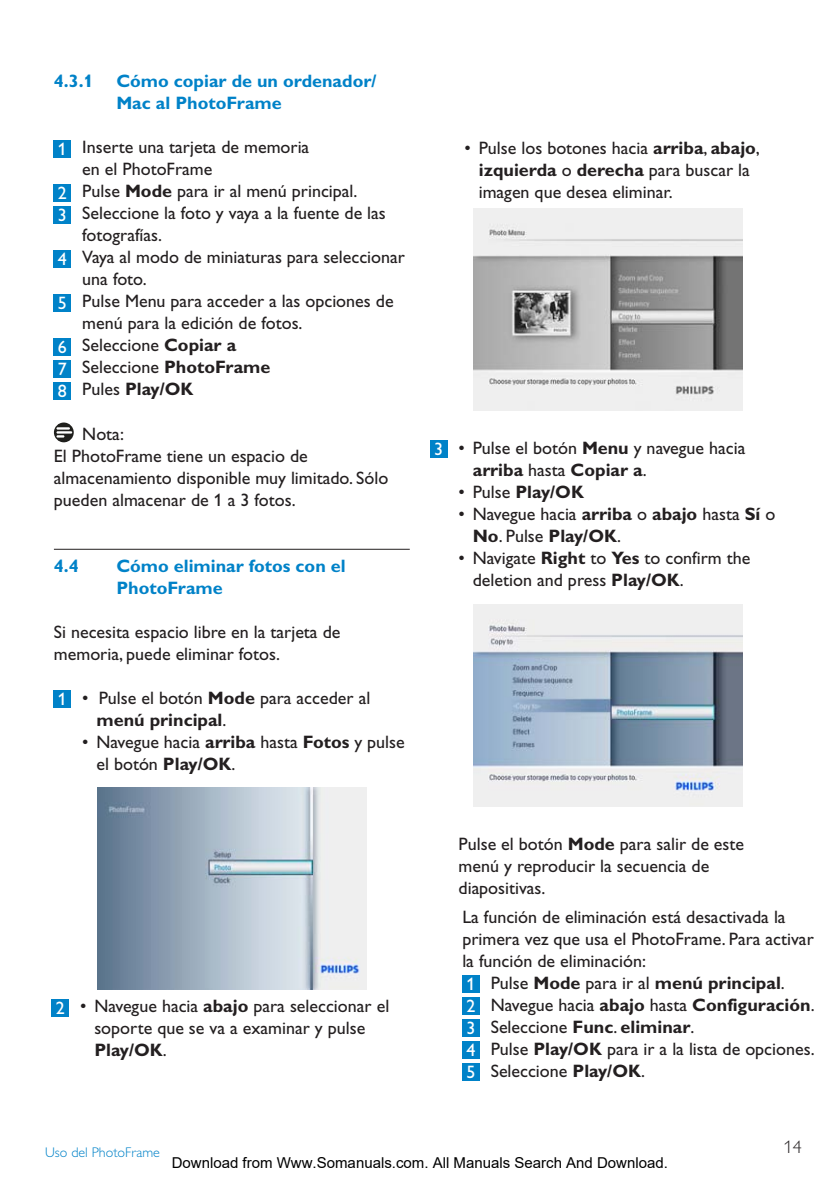
<style>
.page{position:relative;width:840px;height:1191px;background:#fff}
.page>*{position:absolute;margin:0;border:0;box-sizing:border-box;transform-origin:0 0}
.t04_Body_text{font:18px/22px "Gill Alt One";color:#231f20}
.t03_Heading{font:700 18px/22px "Gill Alt One";color:#0082c8}
.t02_Chapter_heading{font:700 18px/22px "Gill Alt One";color:#0082c8}
.t04_Body_text-2{font:700 18px "Gill Alt One";color:#231f20}
.t1{font:18px "Gill Alt One";color:#fff}
.t32_Page_number{font:300 18px "Gill Alt One";color:#231f20}
.t2{font:15px "Arial";color:#000}
.t31_Chapter_indicati{font:300 14px "Gill Alt One";color:#0082c8}
.s1{font-weight:700}
.s2{font-weight:400}
.s3{color:#fff}
</style>
<div class="page">
<hr style="left:54px;top:549px;width:355px;height:1px;background:#231f20">
<div style="left:54px;top:140px;width:17px;height:17px;background:#0082c8"></div>
<div style="left:54px;top:184px;width:17px;height:17px;background:#0082c8"></div>
<div style="left:54px;top:206px;width:17px;height:17px;background:#0082c8"></div>
<div style="left:54px;top:250px;width:17px;height:17px;background:#0082c8"></div>
<div style="left:54px;top:294px;width:17px;height:17px;background:#0082c8"></div>
<div style="left:54px;top:338px;width:17px;height:17px;background:#0082c8"></div>
<div style="left:54px;top:360px;width:17px;height:17px;background:#0082c8"></div>
<div style="left:54px;top:382px;width:17px;height:17px;background:#0082c8"></div>
<svg style="left:54px;top:422px;width:20px;height:20px"></svg>
<svg style="left:56px;top:427px;width:16px;height:10px"></svg>
<div style="left:54px;top:690px;width:17px;height:17px;background:#0082c8"></div>
<img style="left:97px;top:788px;width:269px;height:201px">
<div style="left:52px;top:999px;width:17px;height:17px;background:#0082c8"></div>
<img style="left:473px;top:208px;width:269px;height:202px">
<div style="left:430px;top:441px;width:17px;height:17px;background:#0082c8"></div>
<img style="left:473px;top:604px;width:269px;height:202px">
<div style="left:462px;top:975px;width:17px;height:17px;background:#0082c8"></div>
<div style="left:462px;top:997px;width:17px;height:17px;background:#0082c8"></div>
<div style="left:462px;top:1019px;width:17px;height:17px;background:#0082c8"></div>
<div style="left:462px;top:1041px;width:17px;height:17px;background:#0082c8"></div>
<div style="left:462px;top:1063px;width:17px;height:17px;background:#0082c8"></div>
<p class="t03_Heading" style="left:54px;top:70px;width:41px">4.3.1</p>
<p class="t03_Heading" style="left:116px;top:70px;width:261px">Cómo copiar de un ordenador/<br>Mac al PhotoFrame</p>
<p class="t1" style="left:58px;top:138px;width:10px">1</p>
<p class="t04_Body_text" style="left:82px;top:158px;width:131px">en el PhotoFrame</p>
<p class="t1" style="left:58px;top:182px;width:10px">2</p>
<p class="t04_Body_text" style="left:82px;top:180px;width:276px">Pulse <span class="s1">Mode</span> para ir al menú principal.</p>
<p class="t1" style="left:58px;top:204px;width:10px">3</p>
<p class="t04_Body_text" style="left:82px;top:202px;width:305px">Seleccione la foto y vaya a la fuente de las fotografías.</p>
<p class="t1" style="left:58px;top:248px;width:10px">4</p>
<p class="t04_Body_text" style="left:82px;top:246px;width:324px">Vaya al modo de miniaturas para seleccionar una foto.</p>
<p class="t1" style="left:58px;top:292px;width:10px">5</p>
<p class="t04_Body_text" style="left:82px;top:290px;width:313px">Pulse Menu para acceder a las opciones de menú para la edición de fotos.</p>
<p class="t1" style="left:58px;top:336px;width:10px">6</p>
<p class="t04_Body_text" style="left:82px;top:334px;width:155px">Seleccione <span class="s1">Copiar a</span></p>
<p class="t1" style="left:58px;top:358px;width:10px">7</p>
<p class="t04_Body_text" style="left:82px;top:356px;width:190px">Seleccione <span class="s1">PhotoFrame</span></p>
<p class="t1" style="left:58px;top:380px;width:10px">8</p>
<p class="t04_Body_text-2" style="left:82px;top:379px;width:113px"><span class="s2">Pules</span> Play/OK</p>
<p class="t04_Body_text" style="left:82px;top:422px;width:43px">Nota:</p>
<p class="t04_Body_text" style="left:54px;top:444px;width:336px">El PhotoFrame tiene un espacio de almacenamiento disponible muy limitado. Sólo pueden almacenar de 1 a 3 fotos.</p>
<p class="t04_Body_text" style="left:82px;top:136px;width:228px">Inserte una tarjeta de memoria</p>
<p class="t02_Chapter_heading" style="left:54px;top:554px;width:26px">4.4</p>
<p class="t02_Chapter_heading" style="left:116px;top:554px;width:231px">Cómo eliminar fotos con el<br>PhotoFrame</p>
<p class="t04_Body_text" style="left:54px;top:620px;width:288px">Si necesita espacio libre en la tarjeta de memoria, puede eliminar fotos.</p>
<p class="t1" style="left:58px;top:688px;width:10px">1</p>
<p class="t04_Body_text" style="left:96px;top:686px;width:275px;text-indent:-14px">• Pulse el botón <span class="s1">Mode</span> para acceder al <span class="s1">menú principal</span>.</p>
<p class="t04_Body_text" style="left:96px;top:730px;width:309px;text-indent:-14px">• Navegue hacia <span class="s1">arriba</span> hasta <span class="s1">Fotos</span> y pulse el botón <span class="s1">Play/OK</span>.</p>
<p class="t1" style="left:56px;top:997px;width:10px">2</p>
<p class="t04_Body_text" style="left:94px;top:995px;width:296px;text-indent:-14px">• Navegue hacia <span class="s1">abajo</span> para seleccionar el soporte que se va a examinar y pulse<br><span class="s1">Play/OK</span>.</p>
<p class="t04_Body_text" style="left:478px;top:137px;width:282px;text-indent:-14px">• Pulse los botones hacia <span class="s1">arriba</span>, <span class="s1">abajo</span>, <span class="s1">izquierda</span> o <span class="s1">derecha</span> para buscar la imagen que desea eliminar.</p>
<p class="t1" style="left:434px;top:439px;width:10px">3</p>
<p class="t04_Body_text" style="left:472px;top:437px;width:274px;text-indent:-14px">• Pulse el botón <span class="s1">Menu</span> y navegue hacia <span class="s1">arriba</span> hasta <span class="s1">Copiar a</span>.</p>
<p class="t04_Body_text-2" style="left:458px;top:481px;width:127px"><span class="s2">• Pulse</span> Play/OK</p>
<p class="t04_Body_text" style="left:472px;top:503px;width:304px;text-indent:-14px">• Navegue hacia <span class="s1">arriba</span> o <span class="s1">abajo</span> hasta <span class="s1">Sí</span> o<br><span class="s1">No</span>. Pulse <span class="s1">Play/OK</span>.</p>
<p class="t04_Body_text" style="left:472px;top:547px;width:279px;text-indent:-14px">• Navigate <span class="s1">Right</span> to <span class="s1">Yes</span> to confirm the deletion and press <span class="s1">Play/OK</span>.</p>
<p class="t04_Body_text" style="left:458px;top:833px;width:287px">Pulse el botón <span class="s1">Mode</span> para salir de este</p>
<p class="t04_Body_text" style="left:458px;top:855px;width:252px">menú y reproducir la secuencia de diapositivas.</p>
<p class="t04_Body_text" style="left:462px;top:905px;width:353px">La función de eliminación está desactivada la primera vez que usa el PhotoFrame. Para activar la función de eliminación:<br><span class="s3">1</span> Pulse <span class="s1">Mode</span> para ir al <span class="s1">menú principal</span>.<br><span class="s3">2</span> Navegue hacia <span class="s1">abajo</span> hasta <span class="s1">Configuración</span>.<br><span class="s3">3</span> Seleccione <span class="s1">Func</span>. <span class="s1">eliminar</span>.<br><span class="s3">4</span> Pulse <span class="s1">Play/OK</span> para ir a la lista de opciones.<br><span class="s3">5</span> Seleccione <span class="s1">Play/OK</span>.</p>
<p class="t31_Chapter_indicati" style="left:45px;top:1144px;width:116px">Uso del PhotoFrame</p>
<p class="t32_Page_number" style="left:783px;top:1136px;width:19px">14</p>
<p class="t2" style="left:172px;top:1154px;width:497px">Download from Www.Somanuals.com. All Manuals Search And Download.</p>
</div>
